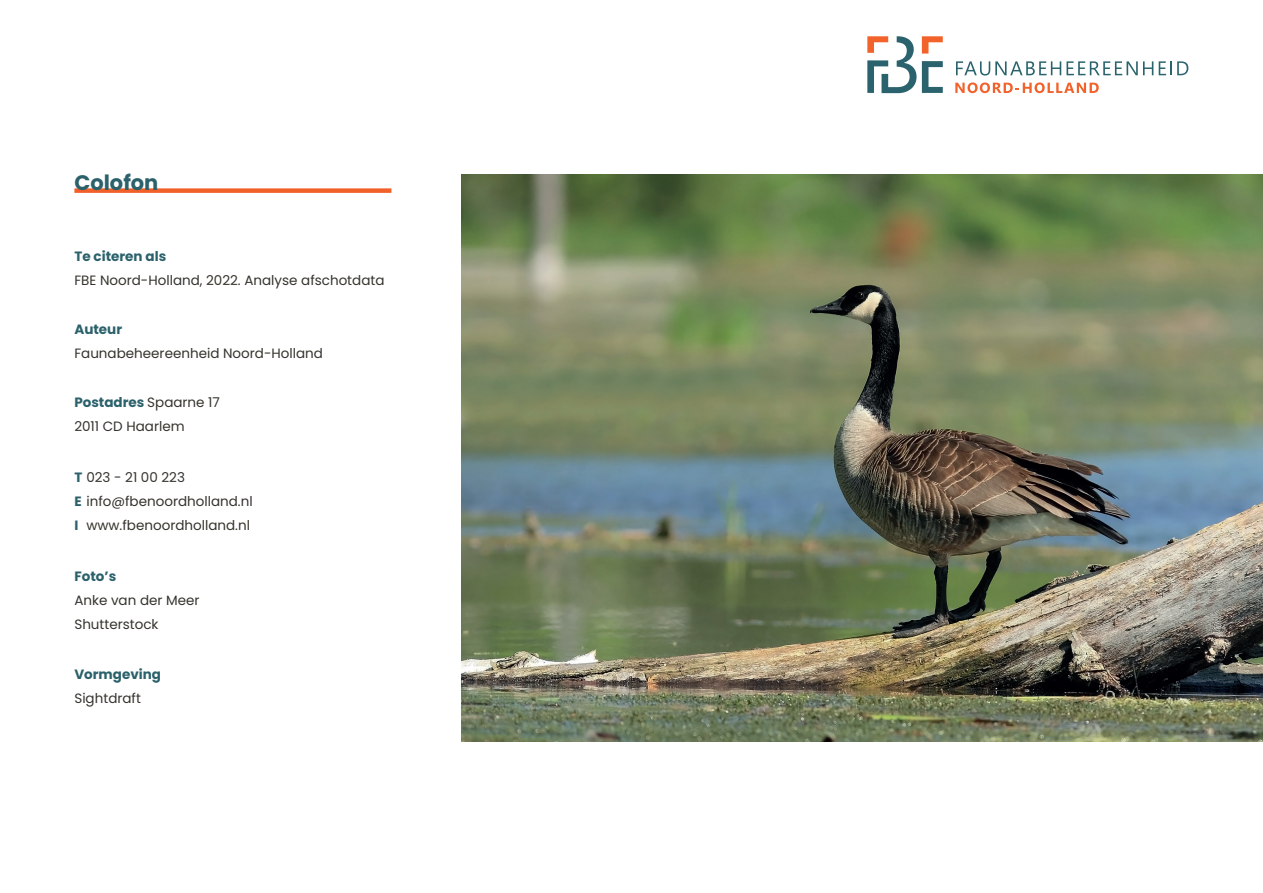
<style>
.page{position:relative;width:1263px;height:893px;background:#fff}
.page>*{position:absolute;margin:0;border:0;box-sizing:border-box;transform-origin:0 0}
.t1{font:700 21px "Poppins";color:#2b616b}
.t2{font:13.5px "Poppins";color:#35332d}
.t3{font:700 13.5px "Poppins";color:#2b616b}
.s1{font-weight:400;color:#35332d}
.s2{font-weight:700;color:#2b616b}
</style>
<div class="page">
<svg style="left:867px;top:36px;width:49px;height:57px"></svg>
<svg style="left:922px;top:61px;width:21px;height:32px"></svg>
<svg style="left:922px;top:36px;width:21px;height:18px"></svg>
<svg style="left:956px;top:61px;width:197px;height:15px"></svg>
<svg style="left:1159px;top:61px;width:29px;height:14px"></svg>
<svg style="left:955px;top:82px;width:144px;height:11px"></svg>
<div style="left:74px;top:188px;width:317px;height:5px;background:#f2602a"></div>
<img style="left:461px;top:174px;width:802px;height:567px">
<p class="t1" style="left:74px;top:170px;width:86px">Colofon</p>
<p class="t3" style="left:74px;top:248px;width:93px">Te citeren als</p>
<p class="t2" style="left:74px;top:272px;width:312px">FBE Noord-Holland, 2022. Analyse afschotdata</p>
<p class="t3" style="left:74px;top:322px;width:49px">Auteur</p>
<p class="t2" style="left:74px;top:346px;width:250px">Faunabeheereenheid Noord-Holland</p>
<p class="t3" style="left:74px;top:395px;width:147px">Postadres <span class="s1">Spaarne 17</span></p>
<p class="t2" style="left:74px;top:419px;width:112px">2011 CD Haarlem</p>
<p class="t2" style="left:74px;top:469px;width:112px"><span class="s2">T</span> 023 - 21 00 223</p>
<p class="t2" style="left:74px;top:493px;width:180px"><span class="s2">E</span> info@fbenoordholland.nl</p>
<p class="t2" style="left:74px;top:517px;width:177px"><span class="s2">I</span> www.fbenoordholland.nl</p>
<p class="t3" style="left:74px;top:568px;width:43px">Foto’s</p>
<p class="t2" style="left:74px;top:592px;width:127px">Anke van der Meer</p>
<p class="t2" style="left:74px;top:616px;width:86px">Shutterstock</p>
<p class="t3" style="left:74px;top:667px;width:88px">Vormgeving</p>
<p class="t2" style="left:74px;top:691px;width:68px">Sightdraft</p>
</div>
